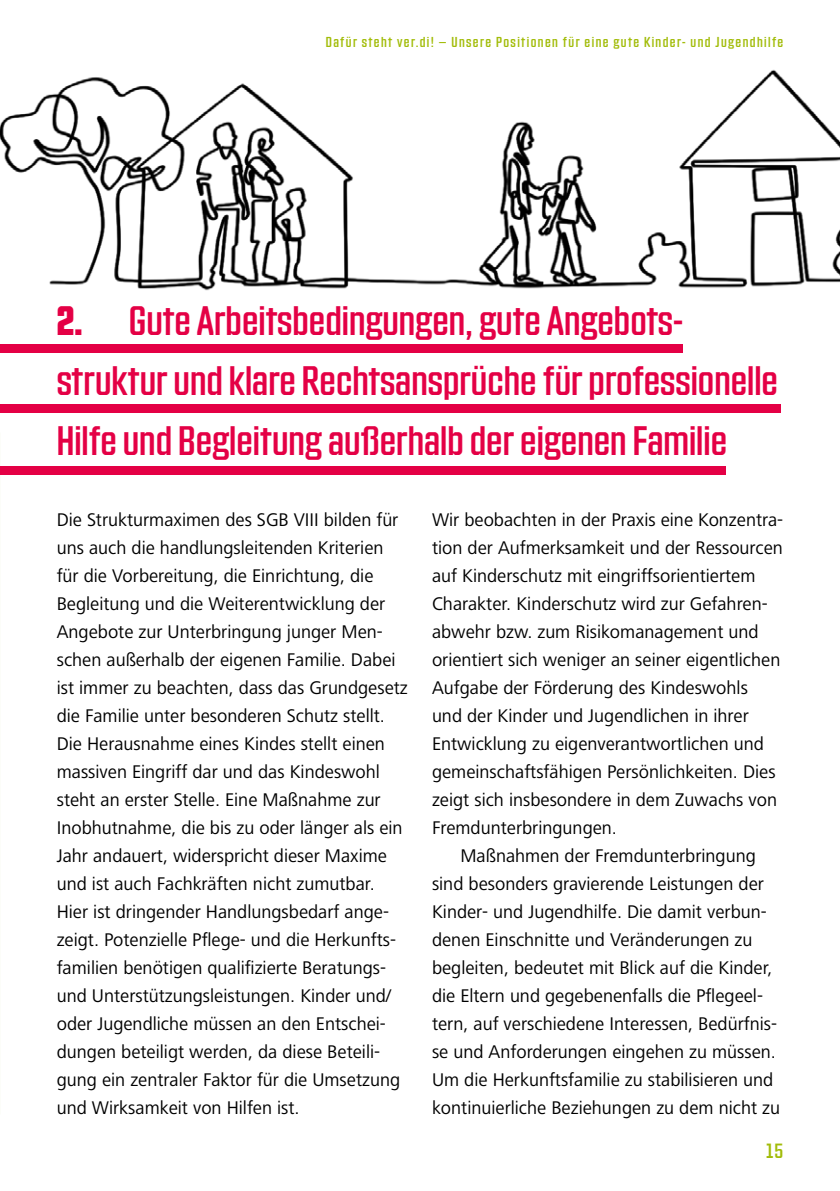
<style>
.page{position:relative;width:840px;height:1191px;background:#fff}
.page>*{position:absolute;margin:0;border:0;box-sizing:border-box;transform-origin:0 0}
.t1{font:40px/60px "Countach";color:#e40045}
.t2{font:20px "Countach";color:#a2bc09}
.t3{font:19px/28px "Frutiger Next LT";color:#000}
.t4{font:14px "Countach";letter-spacing:.1em;color:#a2bc09}
.s1{font-weight:700}
</style>
<div class="page">
<img style="left:0;top:69px;width:839px;height:222px">
<div style="left:0;top:344px;width:682px;height:8px;background:#e40045"></div>
<div style="left:0;top:404px;width:780px;height:8px;background:#e40045"></div>
<div style="left:0;top:466px;width:725px;height:8px;background:#e40045"></div>
<p class="t4" style="left:325px;top:33px;width:458px">Dafür steht ver.di! – Unsere Positionen für eine gute Kinder- und Jugendhilfe</p>
<h1 class="t1" style="left:57px;top:288px;width:722px"><span class="s1">2.</span> Gute Arbeitsbedingungen, gute Angebots&shy;struktur und klare Rechtsansprüche für professionelle<br>Hilfe und Begleitung außerhalb der eigenen Familie</h1>
<p class="t3" style="left:57px;top:506px;width:352px">Die Strukturmaximen des SGB VIII bilden für uns auch die handlungsleitenden Kriterien für die Vorbereitung, die Einrichtung, die Begleitung und die Weiterentwicklung der Angebote zur Unterbringung junger Men&shy;schen außerhalb der eigenen Familie. Dabei ist immer zu beachten, dass das Grundgesetz die Familie unter besonderen Schutz stellt.<br>Die Herausnahme eines Kindes stellt einen massiven Eingriff dar und das Kindeswohl steht an erster Stelle. Eine Maßnahme zur Inobhutnahme, die bis zu oder länger als ein Jahr andauert, widerspricht dieser Maxime und ist auch Fachkräften nicht zumutbar.<br>Hier ist dringender Handlungsbedarf ange&shy;zeigt. Potenzielle Pflege- und die Herkunfts&shy;familien benötigen qualifizierte Beratungs&shy;und Unterstützungsleistungen. Kinder und/ oder Jugendliche müssen an den Entschei&shy;dungen beteiligt werden, da diese Beteili&shy;gung ein zentraler Faktor für die Umsetzung und Wirksamkeit von Hilfen ist.</p>
<p class="t3" style="left:432px;top:506px;width:352px">Wir beobachten in der Praxis eine Konzentra&shy;tion der Aufmerksamkeit und der Ressourcen auf Kinderschutz mit eingriffsorientiertem Charakter. Kinderschutz wird zur Gefahren&shy;abwehr bzw. zum Risikomanagement und orientiert sich weniger an seiner eigentlichen Aufgabe der Förderung des Kindeswohls<br>und der Kinder und Jugendlichen in ihrer Entwicklung zu eigenverantwortlichen und gemeinschaftsfähigen Persönlichkeiten. Dies zeigt sich insbesondere in dem Zuwachs von Fremdunterbringungen.</p>
<p class="t3" style="left:432px;top:842px;width:349px;text-indent:28px">Maßnahmen der Fremdunterbringung sind besonders gravierende Leistungen der Kinder- und Jugendhilfe. Die damit verbun&shy;denen Einschnitte und Veränderungen zu begleiten, bedeutet mit Blick auf die Kinder, die Eltern und gegebenenfalls die Pflegeel&shy;tern, auf verschiedene Interessen, Bedürfnis&shy;se und Anforderungen eingehen zu müssen.<br>Um die Herkunftsfamilie zu stabilisieren und kontinuierliche Beziehungen zu dem nicht zu</p>
<p class="t2" style="left:765px;top:1138px;width:19px">15</p>
</div>
